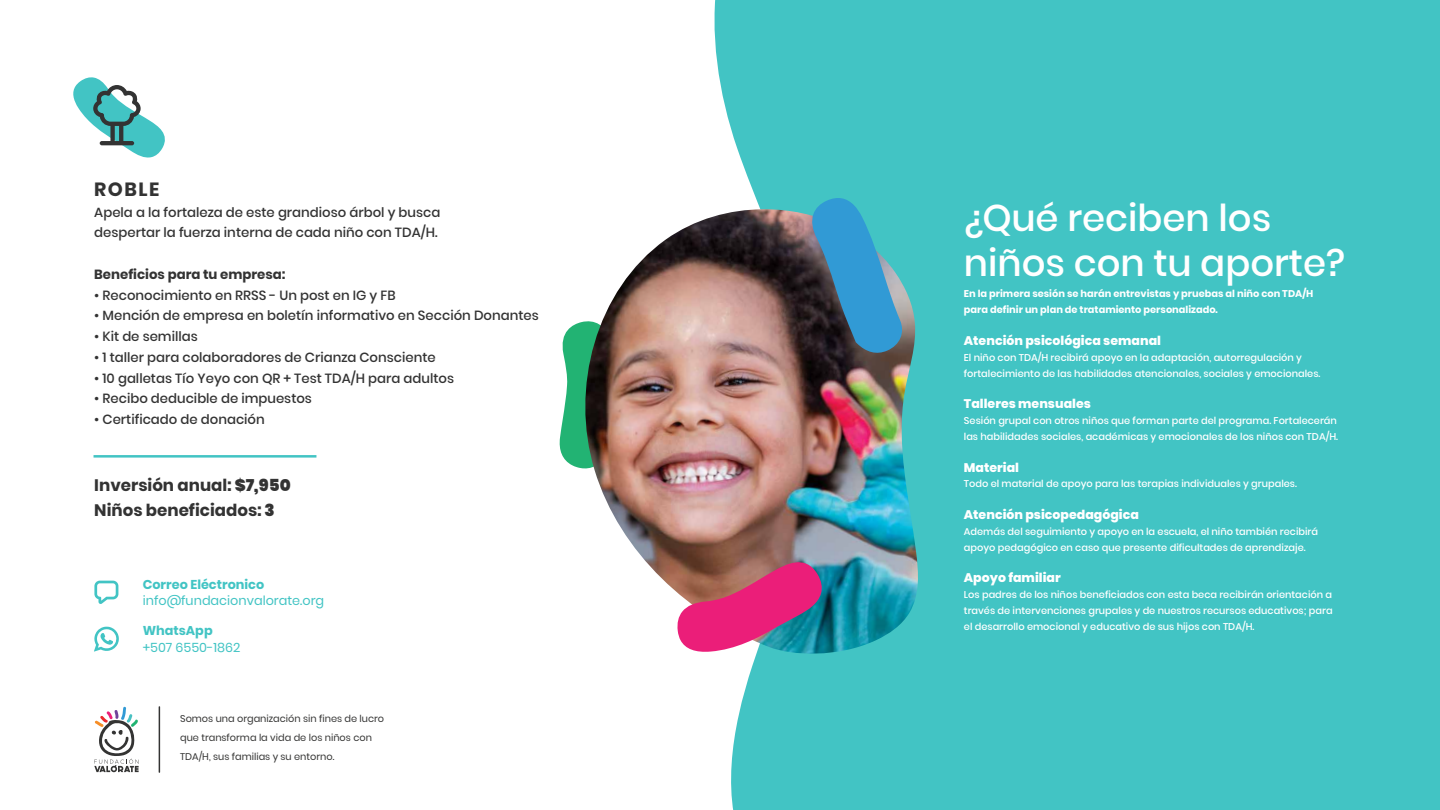
<style>
.page{position:relative;width:1440px;height:810px;background:#fff}
.page>*{position:absolute;margin:0;border:0;box-sizing:border-box;transform-origin:0 0}
.t1{font:500 37.12px/44.5px "Poppins";color:#fff}
.t2{font:700 19.12px "Poppins";letter-spacing:.08em;color:#333}
.t3{font:700 16.65px/24.9px "Poppins";color:#333}
.t4{font:500 13.27px/20.8px "Poppins";color:#333}
.t5{font:700 13.27px "Poppins";color:#333}
.t6{font:12.83px "Poppins";color:#42c4c4}
.t7{font:700 12.83px "Poppins";color:#42c4c4}
.t8{font:800 12.52px "Poppins";color:#fff}
.t9{font:500 9.82px/15.8px "Poppins";color:#fff}
.t10{font:700 9.82px/15.8px "Poppins";color:#fff}
.t11{font:9.75px/18.8px "Poppins";color:#343433}
.s1{font-weight:900}
</style>
<div class="page">
<svg style="left:73px;top:77px;width:92px;height:81px"></svg>
<hr style="left:94px;top:455px;width:222px;height:3px;background:#42c4c4">
<div style="left:714px;top:0;width:726px;height:810px;background:#42c4c4"></div>
<svg style="left:559px;top:328px;width:11px;height:136px"></svg>
<img style="left:570px;top:209px;width:350px;height:449px">
<svg style="left:677px;top:554px;width:146px;height:99px;background:#af507b"></svg>
<svg style="left:811px;top:196px;width:94px;height:159px;background:#3d89a7"></svg>
<svg style="left:94px;top:707px;width:45px;height:65px"></svg>
<hr style="left:159px;top:706px;width:1px;height:67px;background:#343433">
<svg style="left:94px;top:581px;width:24px;height:23px"></svg>
<svg style="left:94px;top:627px;width:25px;height:25px"></svg>
<h2 class="t2" style="left:94px;top:178px;width:67px">ROBLE</h2>
<h3 class="t4" style="left:94px;top:202px;width:348px">Apela a la fortaleza de este grandioso árbol y busca despertar la fuerza interna de cada niño con TDA/H.</h3>
<h3 class="t5" style="left:94px;top:266px;width:193px">Beneficios para tu empresa:</h3>
<h3 class="t4" style="left:94px;top:285px;width:303px">• Reconocimiento en RRSS - Un post en IG y FB</h3>
<h3 class="t4" style="left:94px;top:305px;width:446px">• Mención de empresa en boletín informativo en Sección Donantes</h3>
<h3 class="t4" style="left:94px;top:326px;width:105px">• Kit de semillas</h3>
<h3 class="t4" style="left:94px;top:347px;width:343px">• 1 taller para colaboradores de Crianza Consciente</h3>
<h3 class="t4" style="left:94px;top:368px;width:361px">• 10 galletas Tío Yeyo con QR + Test TDA/H para adultos</h3>
<h3 class="t4" style="left:94px;top:388px;width:219px">• Recibo deducible de impuestos</h3>
<h3 class="t4" style="left:94px;top:409px;width:172px">• Certificado de donación</h3>
<h3 class="t3" style="left:94px;top:472px;width:198px">Inversión anual: <span class="s1">$7,950<br></span>Niños beneficiados: <span class="s1">3</span></h3>
<h3 class="t7" style="left:143px;top:577px;width:123px">Correo Eléctronico</h3>
<h3 class="t6" style="left:143px;top:593px;width:183px">info@fundacionvalorate.org</h3>
<h3 class="t7" style="left:143px;top:623px;width:71px">WhatsApp</h3>
<h3 class="t6" style="left:143px;top:640px;width:99px">+507 6550-1862</h3>
<p class="t11" style="left:180px;top:709px;width:206px">Somos una organización sin fines de lucro que transforma la vida de los niños con<br>TDA/H, sus familias y su entorno.</p>
<h1 class="t1" style="left:964px;top:196px;width:383px">¿Qué reciben los niños con tu aporte?</h1>
<p class="t10" style="left:964px;top:286px;width:351px">En la primera sesión se harán entrevistas y pruebas al niño con TDA/H para definir un plan de tratamiento personalizado.</p>
<p class="t8" style="left:964px;top:333px;width:199px">Atención psicológica semanal</p>
<p class="t9" style="left:964px;top:349px;width:358px">El niño con TDA/H recibirá apoyo en la adaptación, autorregulación y fortalecimiento de las habilidades atencionales, sociales y emocionales.</p>
<p class="t8" style="left:964px;top:397px;width:128px">Talleres mensuales</p>
<p class="t9" style="left:964px;top:413px;width:376px">Sesión grupal con otros niños que forman parte del programa. Fortalecerán las habilidades sociales, académicas y emocionales de los niños con TDA/H.</p>
<p class="t8" style="left:964px;top:460px;width:57px">Material</p>
<p class="t9" style="left:964px;top:476px;width:335px">Todo el material de apoyo para las terapias individuales y grupales.</p>
<p class="t8" style="left:964px;top:507px;width:177px">Atención psicopedagógica</p>
<p class="t9" style="left:964px;top:523px;width:356px">Además del seguimiento y apoyo en la escuela, el niño también recibirá apoyo pedagógico en caso que presente dificultades de aprendizaje.</p>
<p class="t8" style="left:964px;top:571px;width:98px">Apoyo familiar</p>
<p class="t9" style="left:964px;top:587px;width:370px;text-align:justify">Los padres de los niños beneficiados con esta beca recibirán orientación a través de intervenciones grupales y de nuestros recursos educativos; para el desarrollo emocional y educativo de sus hijos con TDA/H.</p>
</div>
